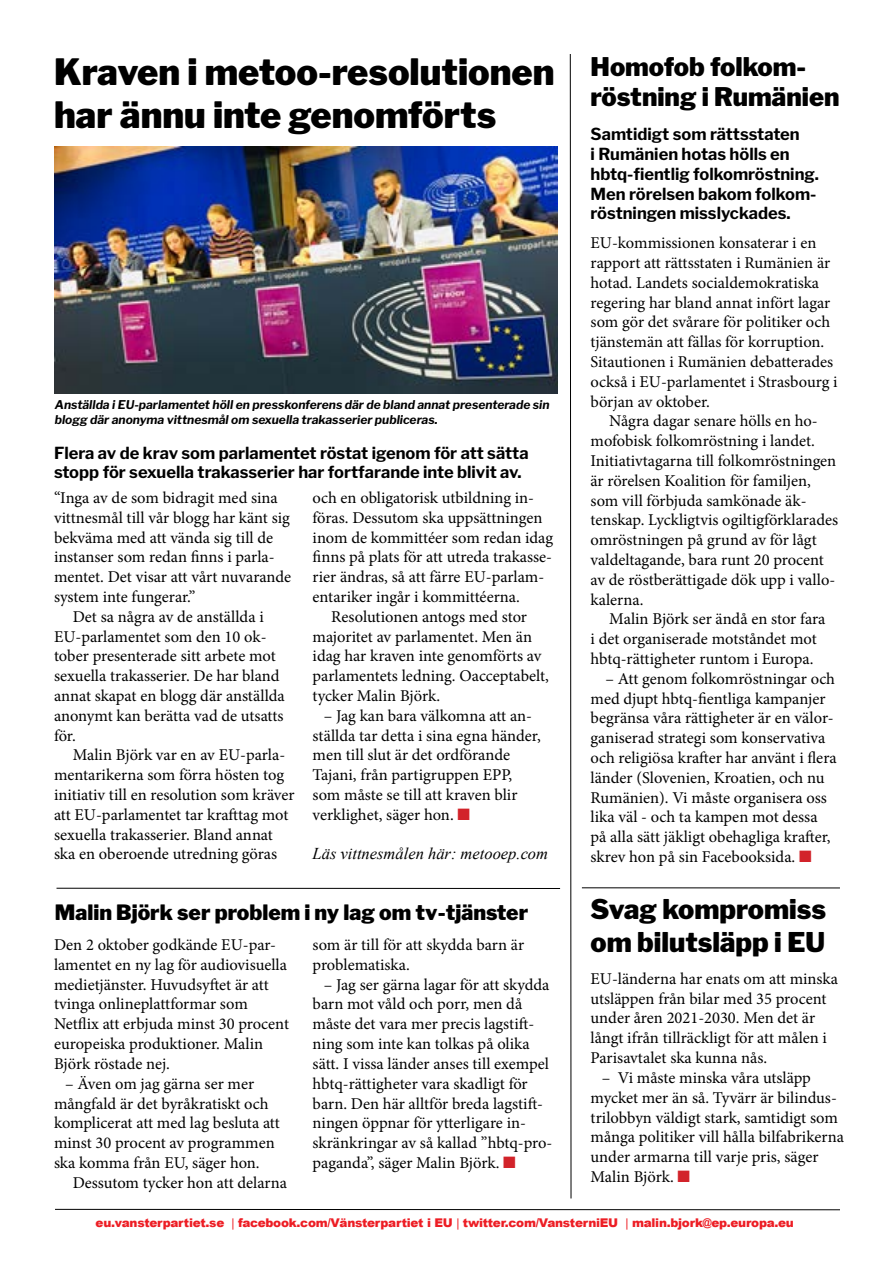
<style>
.page{position:relative;width:893px;height:1263px;background:#fff}
.page>*{position:absolute;margin:0;border:0;box-sizing:border-box;transform-origin:0 0}
.t1{font:900 36px/43.2px "Libre Franklin";color:#000}
.t2{font:900 27px/32.4px "Libre Franklin";color:#000}
.t3{font:900 25.5px/30.6px "Libre Franklin";color:#000}
.t4{font:900 21px "Libre Franklin";color:#000}
.t5{font:16.5px/19.8px "Minion Pro";color:#000}
.t6{font:700 16.5px/19.8px "Libre Franklin";color:#000}
.t7{font:italic 16.5px "Times New Roman";color:#000}
.t8{font:italic 700 12px/14.4px "Libre Franklin";color:#000}
.t9{font:900 12px "Arial";letter-spacing:-.02em;color:#ed1d24}
.s1{color:#d2232a}
.s2{font-weight:400}
</style>
<div class="page">
<hr style="left:55px;top:1209px;width:785px;height:1px;background:#000">
<img style="left:55px;top:146px;width:502px;height:248px">
<svg style="left:569px;top:54px;width:3px;height:1145px"></svg>
<hr style="left:582px;top:887px;width:258px;height:1px;background:#000">
<hr style="left:57px;top:888px;width:503px;height:1px;background:#000">
<h1 class="t1" style="left:54px;top:46px;width:502px">Kraven i metoo-resolutionen har ännu inte genomförts</h1>
<p class="t8" style="left:55px;top:396px;width:496px">Anställda i EU-parlamentet höll en presskonferens där de bland annat presenterade sin blogg där anonyma vittnesmål om sexuella trakasserier publiceras.</p>
<p class="t6" style="left:54px;top:441px;width:476px">Flera av de krav som parlamentet röstat igenom för att sätta stopp för sexuella trakasserier har fortfarande inte blivit av.</p>
<p class="t5" style="left:54px;top:488px;width:225px">“Inga av de som bidragit med sina</p>
<p class="t5" style="left:54px;top:508px;width:237px">vittnesmål till vår blogg har känt sig</p>
<p class="t5" style="left:54px;top:527px;width:221px">bekväma med att vända sig till de</p>
<p class="t5" style="left:54px;top:547px;width:222px">instanser som redan finns i parla-</p>
<p class="t5" style="left:54px;top:567px;width:239px">mentet. Det visar att vårt nuvarande</p>
<p class="t5" style="left:54px;top:587px;width:143px">system inte fungerar.”</p>
<p class="t5" style="left:73px;top:607px;width:193px">Det sa några av de anställda i</p>
<p class="t5" style="left:54px;top:626px;width:214px">EU-parlamentet som den 10 ok-</p>
<p class="t5" style="left:54px;top:646px;width:223px">tober presenterade sitt arbete mot</p>
<p class="t5" style="left:54px;top:666px;width:227px">sexuella trakasserier. De har bland</p>
<p class="t5" style="left:54px;top:686px;width:232px">annat skapat en blogg där anställda</p>
<p class="t5" style="left:54px;top:706px;width:231px">anonymt kan berätta vad de utsatts</p>
<p class="t5" style="left:54px;top:725px;width:23px">för.</p>
<p class="t5" style="left:73px;top:745px;width:212px">Malin Björk var en av EU-parla-</p>
<p class="t5" style="left:54px;top:765px;width:232px">mentarikerna som förra hösten tog</p>
<p class="t5" style="left:54px;top:785px;width:242px">initiativ till en resolution som kräver</p>
<p class="t5" style="left:54px;top:805px;width:236px">att EU-parlamentet tar krafttag mot</p>
<p class="t5" style="left:54px;top:824px;width:220px">sexuella trakasserier. Bland annat</p>
<p class="t5" style="left:54px;top:844px;width:225px">ska en oberoende utredning göras</p>
<p class="t5" style="left:313px;top:488px;width:223px">och en obligatorisk utbildning in-</p>
<p class="t5" style="left:313px;top:508px;width:231px">föras. Dessutom ska uppsättningen</p>
<p class="t5" style="left:313px;top:527px;width:242px">inom de kommittéer som redan idag</p>
<p class="t5" style="left:313px;top:547px;width:241px">finns på plats för att utreda trakasse-</p>
<p class="t5" style="left:313px;top:567px;width:233px">rier ändras, så att färre EU-parlam-</p>
<p class="t5" style="left:313px;top:587px;width:209px">entariker ingår i kommittéerna.</p>
<p class="t5" style="left:331px;top:607px;width:197px">Resolutionen antogs med stor</p>
<p class="t5" style="left:313px;top:626px;width:221px">majoritet av parlamentet. Men än</p>
<p class="t5" style="left:313px;top:646px;width:230px">idag har kraven inte genomförts av</p>
<p class="t5" style="left:313px;top:666px;width:238px">parlamentets ledning. Oacceptabelt,</p>
<p class="t5" style="left:313px;top:686px;width:129px">tycker Malin Björk.</p>
<p class="t5" style="left:313px;top:706px;width:230px;text-indent:11px">– Jag kan bara välkomna att an&shy;ställda tar detta i sina egna händer, men till slut är det ordförande<br>Tajani, från partigruppen EPP, som måste se till att kraven blir verklighet, säger hon. <span class="s1">■</span></p>
<p class="t7" style="left:313px;top:842px;width:237px">Läs vittnesmålen här: metooep.com</p>
<p class="t4" style="left:55px;top:895px;width:475px">Malin Björk ser problem i ny lag om tv-tjänster</p>
<p class="t5" style="left:54px;top:935px;width:237px">Den 2 oktober godkände EU-par&shy;lamentet en ny lag för audiovisuella medietjänster. Huvudsyftet är att tvinga onlineplattformar som<br>Netflix att erbjuda minst 30 procent europeiska produktioner. Malin<br>Björk röstade nej.</p>
<p class="t5" style="left:54px;top:1073px;width:227px;text-indent:11px">– Även om jag gärna ser mer mångfald är det byråkratiskt och komplicerat att med lag besluta att minst 30 procent av programmen ska komma från EU, säger hon.</p>
<p class="t5" style="left:73px;top:1172px;width:216px">Dessutom tycker hon att delarna</p>
<p class="t5" style="left:313px;top:935px;width:213px">som är till för att skydda barn är problematiska.</p>
<p class="t5" style="left:313px;top:974px;width:241px;text-indent:11px">– Jag ser gärna lagar för att skydda barn mot våld och porr, men då måste det vara mer precis lagstift&shy;ning som inte kan tolkas på olika sätt. I vissa länder anses till exempel hbtq-rättigheter vara skadligt för barn. Den här alltför breda lagstift&shy;ningen öppnar för ytterligare in&shy;skränkringar av så kallad ”hbtq-pro&shy;paganda”, säger Malin Björk. <span class="s1">■</span></p>
<h3 class="t3" style="left:591px;top:49px;width:250px">Homofob folkom&shy;röstning i Rumänien</h3>
<p class="t6" style="left:591px;top:123px;width:230px">Samtidigt som rättsstaten<br>i Rumänien hotas hölls en hbtq-fientlig folkomröstning.<br>Men rörelsen bakom folkom&shy;röstningen misslyckades.</p>
<p class="t5" style="left:591px;top:233px;width:249px">EU-kommissionen konsaterar i en rapport att rättsstaten i Rumänien är hotad. Landets socialdemokratiska regering har bland annat infört lagar som gör det svårare för politiker och tjänstemän att fällas för korruption.<br>Sitautionen i Rumänien debatterades också i EU-parlamentet i Strasbourg i början av oktober.</p>
<p class="t5" style="left:591px;top:411px;width:249px;text-indent:19px">Några dagar senare hölls en ho&shy;mofobisk folkomröstning i landet.<br>Initiativtagarna till folkomröstningen är rörelsen Koalition för familjen, som vill förbjuda samkönade äk&shy;tenskap. Lyckligtvis ogiltigförklarades omröstningen på grund av för lågt valdeltagande, bara runt 20 procent av de röstberättigade dök upp i vallo&shy;kalerna.</p>
<p class="t5" style="left:591px;top:609px;width:236px;text-indent:19px">Malin Björk ser ändå en stor fara i det organiserade motståndet mot hbtq-rättigheter runtom i Europa.</p>
<p class="t5" style="left:591px;top:669px;width:248px;text-indent:15px">– Att genom folkomröstningar och med djupt hbtq-fientliga kampanjer begränsa våra rättigheter är en välor&shy;ganiserad strategi som konservativa och religiösa krafter har använt i flera länder (Slovenien, Kroatien, och nu Rumänien). Vi måste organisera oss lika väl - och ta kampen mot dessa på alla sätt jäkligt obehagliga krafter, skrev hon på sin Facebooksida. <span class="s1">■</span></p>
<h2 class="t2" style="left:591px;top:890px;width:237px">Svag kompromiss om bilutsläpp i EU</h2>
<p class="t5" style="left:591px;top:969px;width:249px">EU-länderna har enats om att minska utsläppen från bilar med 35 procent under åren 2021-2030. Men det är långt ifrån tillräckligt för att målen i Parisavtalet ska kunna nås.</p>
<p class="t5" style="left:591px;top:1068px;width:255px;text-indent:11px">– Vi måste minska våra utsläpp mycket mer än så. Tyvärr är bilindus&shy;trilobbyn väldigt stark, samtidigt som många politiker vill hålla bilfabrikerna under armarna till varje pris, säger Malin Björk. <span class="s1">■</span></p>
<p class="t9" style="left:96px;top:1213px;width:700px">eu.vansterpartiet.se <span class="s2">|</span> facebook.com/Vänsterpartiet i EU <span class="s2">|</span> twitter.com/VansterniEU <span class="s2">|</span> malin.bjork@ep.europa.eu</p>
</div>
